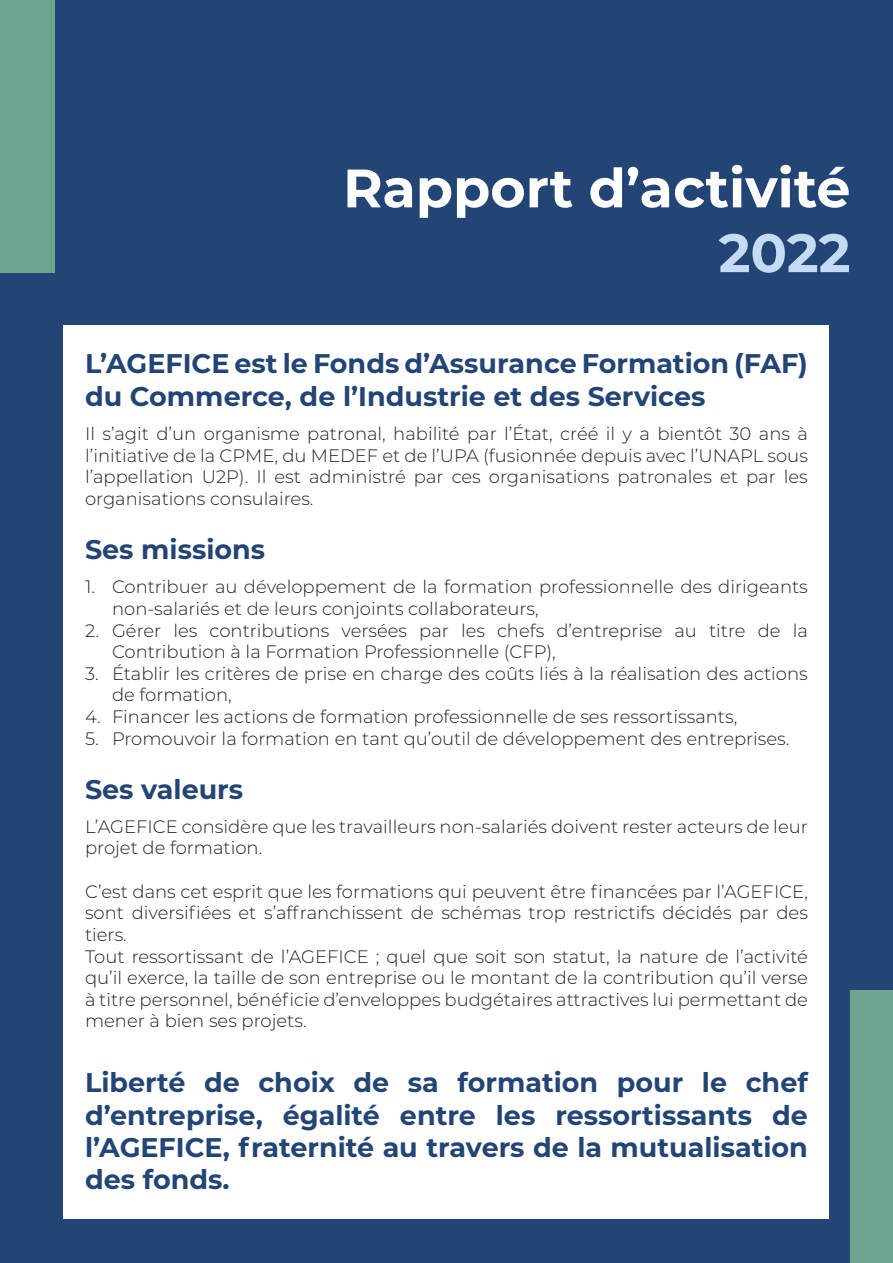
<style>
.page{position:relative;width:893px;height:1263px;background:#234575}
.page>*{position:absolute;margin:0;border:0;box-sizing:border-box;transform-origin:0 0}
.t1{font:700 54px/64.8px "Montserrat";color:#fff;text-align:right}
.t2{font:700 27px/32.4px "Montserrat";color:#234575}
.t3{font:300 18px/21.6px "Montserrat";color:#231f20}
.s1{color:#c4dbf3}
</style>
<div class="page">
<div style="left:850px;top:991px;width:43px;height:272px;background:#6ea48d"></div>
<div style="left:0;top:0;width:54px;height:272px;background:#6ea48d"></div>
<div style="left:64px;top:326px;width:765px;height:893px;background:#fff"></div>
<p class="t1" style="left:343px;top:153px;width:509px">Rapport d’activité<br><span class="s1">2022</span></p>
<p class="t2" style="left:85px;top:346px;width:724px">L’AGEFICE est le Fonds d’Assurance Formation (FAF) du Commerce, de l’Industrie et des Services</p>
<p class="t3" style="left:85px;top:422px;width:724px;text-align:justify">Il s’agit d’un organisme patronal, habilité par l’État, créé il y a bientôt 30 ans à l’initiative de la CPME, du MEDEF et de l’UPA (fusionnée depuis avec l’UNAPL sous l’appellation U2P). Il est administré par ces organisations patronales et par les organisations consulaires.</p>
<p class="t2" style="left:85px;top:532px;width:182px">Ses missions</p>
<p class="t3" style="left:112px;top:575px;width:697px;text-indent:-27px">1. Contribuer au développement de la formation professionnelle des dirigeants non-salariés et de leurs conjoints collaborateurs,</p>
<p class="t3" style="left:112px;top:619px;width:697px;text-indent:-27px">2. Gérer les contributions versées par les chefs d’entreprise au titre de la<br>Contribution à la Formation Professionnelle (CFP),</p>
<p class="t3" style="left:112px;top:662px;width:697px;text-indent:-27px">3. Établir les critères de prise en charge des coûts liés à la réalisation des actions de formation,</p>
<p class="t3" style="left:85px;top:705px;width:654px">4. Financer les actions de formation professionnelle de ses ressortissants,</p>
<p class="t3" style="left:85px;top:727px;width:706px">5. Promouvoir la formation en tant qu’outil de développement des entreprises.</p>
<p class="t2" style="left:85px;top:771px;width:160px">Ses valeurs</p>
<p class="t3" style="left:85px;top:815px;width:724px">L’AGEFICE considère que les travailleurs non-salariés doivent rester acteurs de leur projet de formation.</p>
<p class="t3" style="left:85px;top:880px;width:724px;text-align:justify">C’est dans cet esprit que les formations qui peuvent être financées par l’AGEFICE, sont diversifiées et s’affranchissent de schémas trop restrictifs décidés par des tiers.</p>
<p class="t3" style="left:85px;top:945px;width:724px;text-align:justify">Tout ressortissant de l’AGEFICE ; quel que soit son statut, la nature de l’activité qu’il exerce, la taille de son entreprise ou le montant de la contribution qu’il verse à titre personnel, bénéficie d’enveloppes budgétaires attractives lui permettant de mener à bien ses projets.</p>
<p class="t2" style="left:85px;top:1065px;width:724px;text-align:justify">Liberté de choix de sa formation pour le chef d’entreprise, égalité entre les ressortissants de l’AGEFICE, fraternité au travers de la mutualisation des fonds.</p>
</div>
